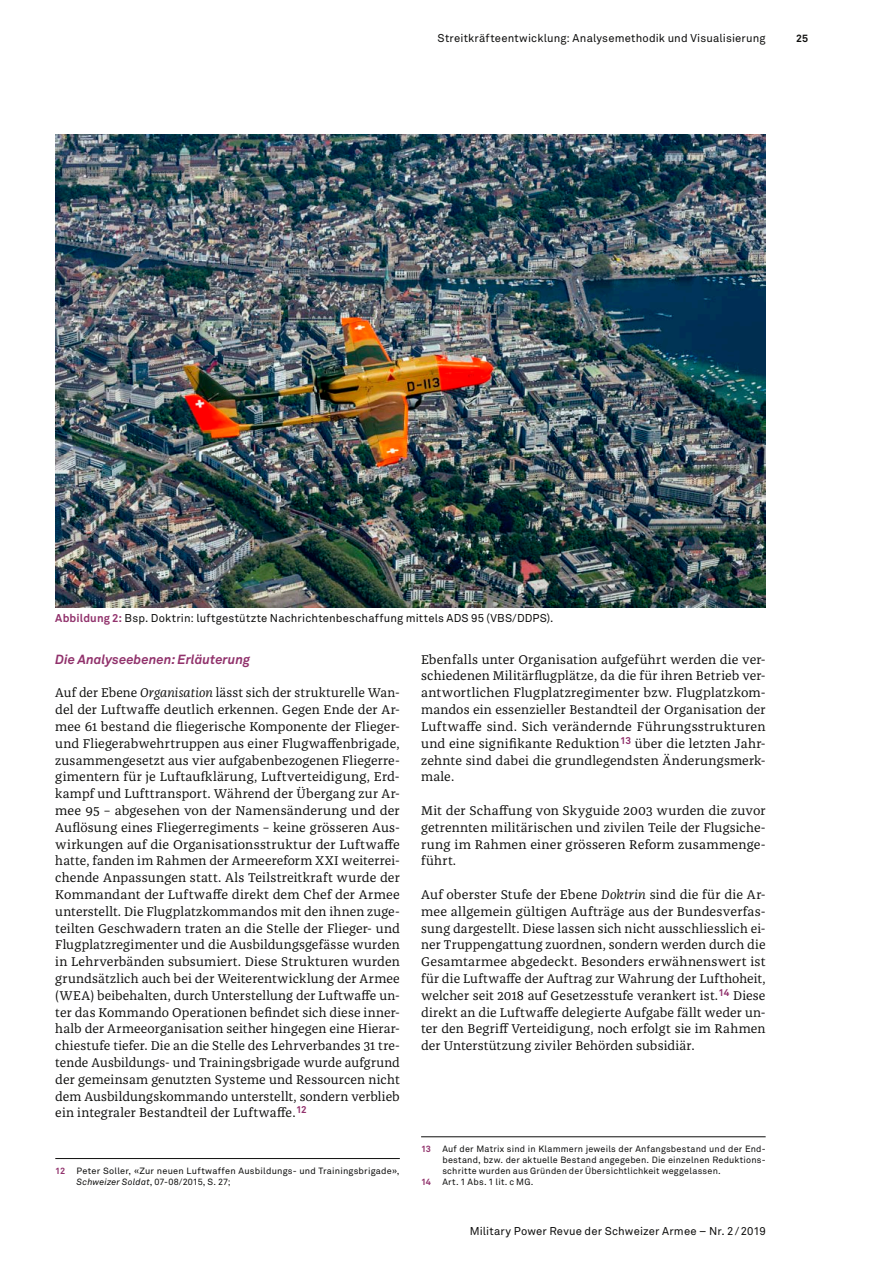
<style>
.page{position:relative;width:872px;height:1263px;background:#fff}
.page>*{position:absolute;margin:0;border:0;box-sizing:border-box;transform-origin:0 0}
._02_01_Grundtext{font:13.2px/16.8px "Franziska OT";letter-spacing:.01em;color:#0e0e0d;text-align:justify}
._01_03_Zwischentitel{font:italic 700 13.2px "Akkurat Pro";color:#91326c}
._04_03_Legende{font:11.25px "Akkurat Pro";letter-spacing:.015em;color:#0e0e0d}
.t1{font:700 10.5px "Akkurat Pro";color:#0e0e0d}
._04_04_Fussnote{font:9px/10.8px "Akkurat Pro";letter-spacing:.025em;color:#0e0e0d}
._04_04_Fussnote-2{font:700 9px "Akkurat Pro";color:#91326c}
.s1{font-weight:700;color:#91326c}
.s2{font-style:italic}
</style>
<div class="page">
<hr style="left:55px;top:1158px;width:345px;height:1px;background:#0e0e0d">
<hr style="left:421px;top:1136px;width:344px;height:1px;background:#0e0e0d">
<img style="left:55px;top:134px;width:710px;height:473px">
<p class="_04_03_Legende" style="left:437px;top:32px;width:329px">Streitkräfteentwicklung: Analysemethodik und Visualisierung</p>
<p class="t1" style="left:796px;top:32px;width:13px">25</p>
<p class="_04_03_Legende" style="left:55px;top:612px;width:499px"><span class="s1">Abbildung 2:</span> Bsp. Doktrin: luftgestützte Nachrichtenbeschaffung mittels ADS 95 (VBS/DDPS).</p>
<p class="_01_03_Zwischentitel" style="left:55px;top:651px;width:196px">Die Analyseebenen: Erläuterung</p>
<p class="_02_01_Grundtext" style="left:55px;top:685px;width:346px">Auf der Ebene <span class="s2">Organisation</span> lässt sich der strukturelle Wan&shy;del der Luftwaffe deutlich erkennen. Gegen Ende der Ar&shy;mee 61 bestand die fliegerische Komponente der Flieger&shy;und Fliegerabwehrtruppen aus einer Flugwaffenbrigade, zusammengesetzt aus vier aufgabenbezogenen Fliegerre&shy;gimentern für je Luftaufklärung, Luftverteidigung, Erd&shy;kampf und Lufttransport. Während der Übergang zur Ar&shy;mee 95 – abgesehen von der Namensänderung und der Auflösung eines Fliegerregiments – keine grösseren Aus&shy;wirkungen auf die Organisationsstruktur der Luftwaffe hatte, fanden im Rahmen der Armeereform XXI weiterrei&shy;chende Anpassungen statt. Als Teilstreitkraft wurde der Kommandant der Luftwaffe direkt dem Chef der Armee unterstellt. Die Flugplatzkommandos mit den ihnen zuge&shy;teilten Geschwadern traten an die Stelle der Flieger- und Flugplatzregimenter und die Ausbildungsgefässe wurden in Lehrverbänden subsumiert. Diese Strukturen wurden grundsätzlich auch bei der Weiterentwicklung der Armee (WEA) beibehalten, durch Unterstellung der Luftwaffe un&shy;ter das Kommando Operationen befindet sich diese inner&shy;halb der Armeeorganisation seither hingegen eine Hierar&shy;chiestufe tiefer. Die an die Stelle des Lehrverbandes 31 tre&shy;tende Ausbildungs- und Trainingsbrigade wurde aufgrund der gemeinsam genutzten Systeme und Ressourcen nicht dem Ausbildungskommando unterstellt, sondern verblieb ein integraler Bestandteil der Luftwaffe.<sup>12</sup></p>
<p class="_04_04_Fussnote-2" style="left:55px;top:1165px;width:11px">12</p>
<p class="_04_04_Fussnote" style="left:77px;top:1165px;width:324px">Peter Soller, «Zur neuen Luftwaffen Ausbildungs- und Trainingsbrigade»,<br><span class="s2">Schweizer Soldat</span>, 07-08/2015, S. 27;</p>
<p class="_02_01_Grundtext" style="left:421px;top:651px;width:346px">Ebenfalls unter Organisation aufgeführt werden die ver&shy;schiedenen Militärflugplätze, da die für ihren Betrieb ver&shy;antwortlichen Flugplatzregimenter bzw. Flugplatzkom&shy;mandos ein essenzieller Bestandteil der Organisation der Luftwaffe sind. Sich verändernde Führungsstrukturen und eine signifikante Reduktion<sup>13</sup> über die letzten Jahr&shy;zehnte sind dabei die grundlegendsten Änderungsmerk&shy;male.</p>
<p class="_02_01_Grundtext" style="left:421px;top:802px;width:346px">Mit der Schaffung von Skyguide 2003 wurden die zuvor getrennten militärischen und zivilen Teile der Flugsiche&shy;rung im Rahmen einer grösseren Reform zusammenge&shy;führt.</p>
<p class="_02_01_Grundtext" style="left:421px;top:886px;width:346px">Auf oberster Stufe der Ebene <span class="s2">Doktrin</span> sind die für die Ar&shy;mee allgemein gültigen Aufträge aus der Bundesverfas&shy;sung dargestellt. Diese lassen sich nicht ausschliesslich ei&shy;ner Truppengattung zuordnen, sondern werden durch die Gesamtarmee abgedeckt. Besonders erwähnenswert ist für die Luftwaffe der Auftrag zur Wahrung der Lufthoheit, welcher seit 2018 auf Gesetzesstufe verankert ist.<sup>14</sup> Diese direkt an die Luftwaffe delegierte Aufgabe fällt weder un&shy;ter den Begriff Verteidigung, noch erfolgt sie im Rahmen der Unterstützung ziviler Behörden subsidiär.</p>
<p class="_04_04_Fussnote-2" style="left:421px;top:1143px;width:11px">13</p>
<p class="_04_04_Fussnote" style="left:442px;top:1143px;width:325px;text-align:justify">Auf der Matrix sind in Klammern jeweils der Anfangsbestand und der End&shy;bestand, bzw. der aktuelle Bestand angegeben. Die einzelnen Reduktions&shy;schritte wurden aus Gründen der Übersichtlichkeit weggelassen.</p>
<p class="_04_04_Fussnote-2" style="left:421px;top:1176px;width:12px">14</p>
<p class="_04_04_Fussnote" style="left:442px;top:1176px;width:92px">Art. 1 Abs. 1 lit. c MG.</p>
<p class="_04_03_Legende" style="left:470px;top:1224px;width:297px">Military Power Revue der Schweizer Armee – Nr. 2/2019</p>
</div>
